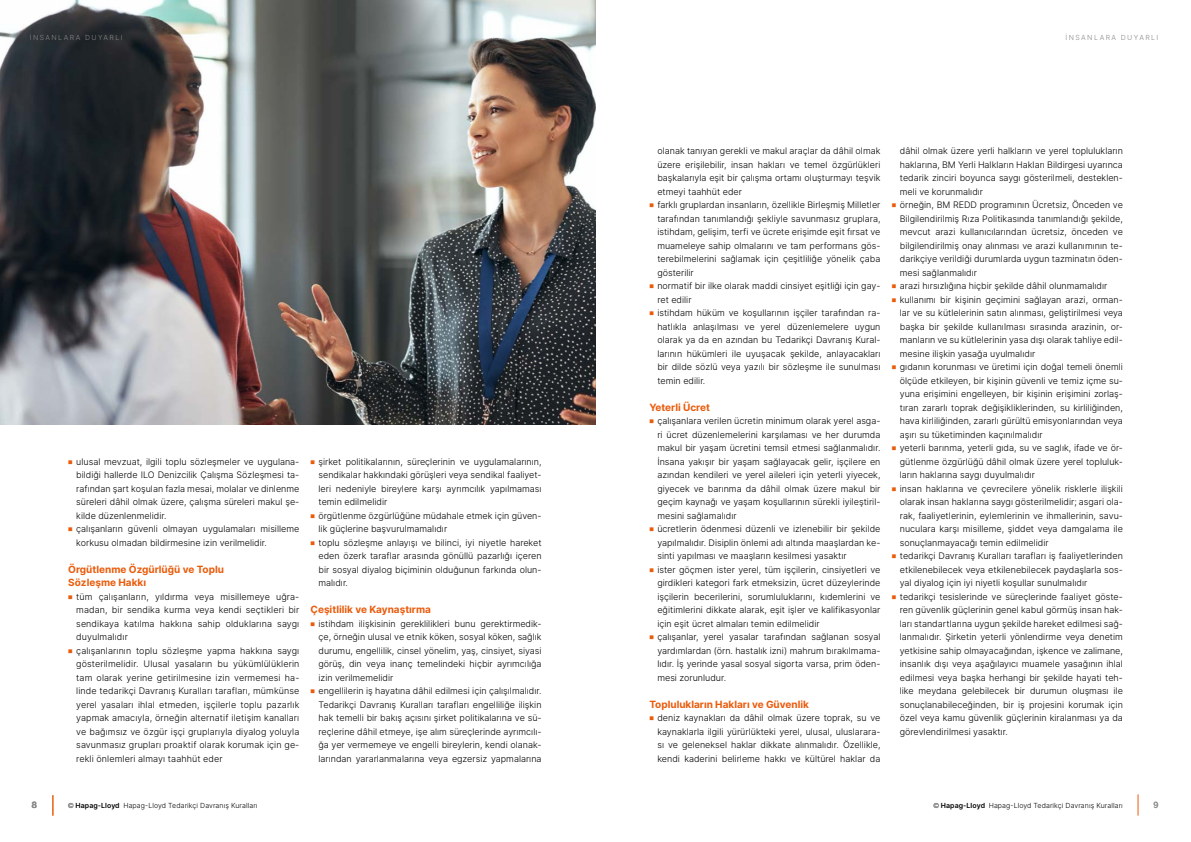
<style>
.page{position:relative;width:1191px;height:842px;background:#fff}
.page>*{position:absolute;margin:0;border:0;box-sizing:border-box;transform-origin:0 0}
.t1{font:700 10px/13.5px "Inter";color:#ea5b0b}
.t2{font:300 9px/13.5px "Inter";color:#000}
.t3{font:700 9px "Helvetica Neue";color:#878787}
.t4{font:300 7px "Inter";letter-spacing:.01em;color:#000}
.t5{font:300 7px "Inter";letter-spacing:.2em;color:#878787}
.s1{font-family:"Helvetica Neue LT Pro"}
.s2{font-weight:600}
</style>
<div class="page">
<svg style="left:1137px;top:794px;width:1px;height:22px"></svg>
<img style="left:0;top:0;width:595px;height:424px">
<svg style="left:52px;top:795px;width:1px;height:21px"></svg>
<p class="t5" style="left:30px;top:33px;width:94px">İNSANLARA DUYARLI</p>
<p class="t5" style="left:1065px;top:33px;width:94px">İNSANLARA DUYARLI</p>
<p class="t3" style="left:32px;top:798px;width:7px">8</p>
<p class="t2" style="left:76px;top:454px;width:225px">ulusal mevzuat, ilgili toplu sözleşmeler ve uygulana&shy;bildiği hallerde ILO Denizcilik Çalışma Sözleşmesi ta&shy;rafından şart koşulan fazla mesai, molalar ve dinlenme süreleri dâhil olmak üzere, çalışma süreleri makul şe&shy;kilde düzenlenmelidir.<br>çalışanların güvenli olmayan uygulamaları misilleme korkusu olmadan bildirmesine izin verilmelidir.</p>
<p class="t1" style="left:68px;top:562px;width:157px">Örgütlenme Özgürlüğü ve Toplu<br>Sözleşme Hakkı</p>
<p class="t2" style="left:76px;top:589px;width:225px">tüm çalışanların, yıldırma veya misillemeye uğra&shy;madan, bir sendika kurma veya kendi seçtikleri bir sendikaya katılma hakkına sahip olduklarına saygı duyulmalıdır<br>çalışanlarının toplu sözleşme yapma hakkına saygı gösterilmelidir. Ulusal yasaların bu yükümlülüklerin tam olarak yerine getirilmesine izin vermemesi ha&shy;linde tedarikçi Davranış Kuralları tarafları, mümkünse yerel yasaları ihlal etmeden, işçilerle toplu pazarlık yapmak amacıyla, örneğin alternatif iletişim kanalları ve bağımsız ve özgür işçi gruplarıyla diyalog yoluyla savunmasız grupları proaktif olarak korumak için ge&shy;rekli önlemleri almayı taahhüt eder</p>
<p class="t2" style="left:318px;top:454px;width:225px">şirket politikalarının, süreçlerinin ve uygulamalarının, sendikalar hakkındaki görüşleri veya sendikal faaliyet&shy;leri nedeniyle bireylere karşı ayrımcılık yapılmaması temin edilmelidir<br>örgütlenme özgürlüğüne müdahale etmek için güven&shy;lik güçlerine başvurulmamalıdır<br>toplu sözleşme anlayışı ve bilinci, iyi niyetle hareket eden özerk taraflar arasında gönüllü pazarlığı içeren bir sosyal diyalog biçiminin olduğunun farkında olun&shy;malıdır.</p>
<p class="t1" style="left:310px;top:602px;width:122px">Çeşitlilik ve Kaynaştırma</p>
<p class="t2" style="left:318px;top:616px;width:225px">istihdam ilişkisinin gereklilikleri bunu gerektirmedik&shy;çe, örneğin ulusal ve etnik köken, sosyal köken, sağlık durumu, engellilik, cinsel yönelim, yaş, cinsiyet, siyasi görüş, din veya inanç temelindeki hiçbir ayrımcılığa izin verilmemelidir<br>engellilerin iş hayatına dâhil edilmesi için çalışılmalıdır.<br>Tedarikçi Davranış Kuralları tarafları engelliliğe ilişkin hak temelli bir bakış açısını şirket politikalarına ve sü&shy;reçlerine dâhil etmeye, işe alım süreçlerinde ayrımcılı&shy;ğa yer vermemeye ve engelli bireylerin, kendi olanak&shy;larından yararlanmalarına veya egzersiz yapmalarına</p>
<p class="t2" style="left:657px;top:144px;width:225px">olanak tanıyan gerekli ve makul araçlar da dâhil olmak üzere erişilebilir, insan hakları ve temel özgürlükleri başkalarıyla eşit bir çalışma ortamı oluşturmayı teşvik etmeyi taahhüt eder<br>farklı gruplardan insanların, özellikle Birleşmiş Milletler tarafından tanımlandığı şekliyle savunmasız gruplara, istihdam, gelişim, terfi ve ücrete erişimde eşit fırsat ve muameleye sahip olmalarını ve tam performans gös&shy;terebilmelerini sağlamak için çeşitliliğe yönelik çaba gösterilir<br>normatif bir ilke olarak maddi cinsiyet eşitliği için gay&shy;ret edilir<br>istihdam hüküm ve koşullarının işçiler tarafından ra&shy;hatlıkla anlaşılması ve yerel düzenlemelere uygun olarak ya da en azından bu Tedarikçi Davranış Kural&shy;larının hükümleri ile uyuşacak şekilde, anlayacakları bir dilde sözlü veya yazılı bir sözleşme ile sunulması temin edilir.</p>
<p class="t1" style="left:649px;top:400px;width:62px">Yeterli Ücret</p>
<p class="t2" style="left:657px;top:414px;width:225px">çalışanlara verilen ücretin minimum olarak yerel asga&shy;ri ücret düzenlemelerini karşılaması ve her durumda makul bir yaşam ücretini temsil etmesi sağlanmalıdır.<br>İnsana yakışır bir yaşam sağlayacak gelir, işçilere en azından kendileri ve yerel aileleri için yeterli yiyecek, giyecek ve barınma da dâhil olmak üzere makul bir geçim kaynağı ve yaşam koşullarının sürekli iyileştiril&shy;mesini sağlamalıdır<br>ücretlerin ödenmesi düzenli ve izlenebilir bir şekilde yapılmalıdır. Disiplin önlemi adı altında maaşlardan ke&shy;sinti yapılması ve maaşların kesilmesi yasaktır<br>ister göçmen ister yerel, tüm işçilerin, cinsiyetleri ve girdikleri kategori fark etmeksizin, ücret düzeylerinde işçilerin becerilerini, sorumluluklarını, kıdemlerini ve eğitimlerini dikkate alarak, eşit işler ve kalifikasyonlar için eşit ücret almaları temin edilmelidir<br>çalışanlar, yerel yasalar tarafından sağlanan sosyal yardımlardan (örn. hastalık izni) mahrum bırakılmama&shy;lıdır. İş yerinde yasal sosyal sigorta varsa, prim öden&shy;mesi zorunludur.</p>
<p class="t1" style="left:649px;top:697px;width:161px">Toplulukların Hakları ve Güvenlik</p>
<p class="t2" style="left:657px;top:711px;width:225px;text-align:justify">deniz kaynakları da dâhil olmak üzere toprak, su ve kaynaklarla ilgili yürürlükteki yerel, ulusal, uluslarara&shy;sı ve geleneksel haklar dikkate alınmalıdır. Özellikle, kendi kaderini belirleme hakkı ve kültürel haklar da</p>
<p class="t2" style="left:899px;top:144px;width:225px">dâhil olmak üzere yerli halkların ve yerel toplulukların haklarına, BM Yerli Halkların Hakları Bildirgesi uyarınca tedarik zinciri boyunca saygı gösterilmeli, desteklen&shy;meli ve korunmalıdır<br>örneğin, BM REDD programının Ücretsiz, Önceden ve Bilgilendirilmiş Rıza Politikasında tanımlandığı şekilde, mevcut arazi kullanıcılarından ücretsiz, önceden ve bilgilendirilmiş onay alınması ve arazi kullanımının te&shy;darikçiye verildiği durumlarda uygun tazminatın öden&shy;mesi sağlanmalıdır<br>arazi hırsızlığına hiçbir şekilde dâhil olunmamalıdır kullanımı bir kişinin geçimini sağlayan arazi, orman&shy;lar ve su kütlelerinin satın alınması, geliştirilmesi veya başka bir şekilde kullanılması sırasında arazinin, or&shy;manların ve su kütlelerinin yasa dışı olarak tahliye edil&shy;mesine ilişkin yasağa uyulmalıdır<br>gıdanın korunması ve üretimi için doğal temeli önemli ölçüde etkileyen, bir kişinin güvenli ve temiz içme su&shy;yuna erişimini engelleyen, bir kişinin erişimini zorlaş&shy;tıran zararlı toprak değişikliklerinden, su kirliliğinden, hava kirliliğinden, zararlı gürültü emisyonlarından veya aşırı su tüketiminden kaçınılmalıdır<br>yeterli barınma, yeterli gıda, su ve saglık, ifade ve ör&shy;gütlenme özgürlüğü dâhil olmak üzere yerel topluluk&shy;ların haklarına saygı duyulmalıdır<br>insan haklarına ve çevrecilere yönelik risklerle ilişkili olarak insan haklarına saygı gösterilmelidir; asgari ola&shy;rak, faaliyetlerinin, eylemlerinin ve ihmallerinin, savu&shy;nuculara karşı misilleme, şiddet veya damgalama ile sonuçlanmayacağı temin edilmelidir<br>tedarikçi Davranış Kuralları tarafları iş faaliyetlerinden etkilenebilecek veya etkilenebilecek paydaşlarla sos&shy;yal diyalog için iyi niyetli koşullar sunulmalıdır tedarikçi tesislerinde ve süreçlerinde faaliyet göste&shy;ren güvenlik güçlerinin genel kabul görmüş insan hak&shy;ları standartlarına uygun şekilde hareket edilmesi sağ&shy;lanmalıdır. Şirketin yeterli yönlendirme veya denetim yetkisine sahip olmayacağından, işkence ve zalimane, insanlık dışı veya aşağılayıcı muamele yasağının ihlal edilmesi veya başka herhangi bir şekilde hayati teh&shy;like meydana gelebilecek bir durumun oluşması ile sonuçlanabileceğinden, bir iş projesini korumak için özel veya kamu güvenlik güçlerinin kiralanması ya da görevlendirilmesi yasaktır.</p>
<p class="t4" style="left:68px;top:800px;width:191px"><span class="s1">©</span> <span class="s2">Hapag-Lloyd</span> Hapag-Lloyd Tedarikçi Davranış Kuralları</p>
<p class="t4" style="left:933px;top:800px;width:191px"><span class="s1">©</span> <span class="s2">Hapag-Lloyd</span> Hapag-Lloyd Tedarikçi Davranış Kuralları</p>
<p class="t3" style="left:1153px;top:798px;width:7px">9</p>
</div>
